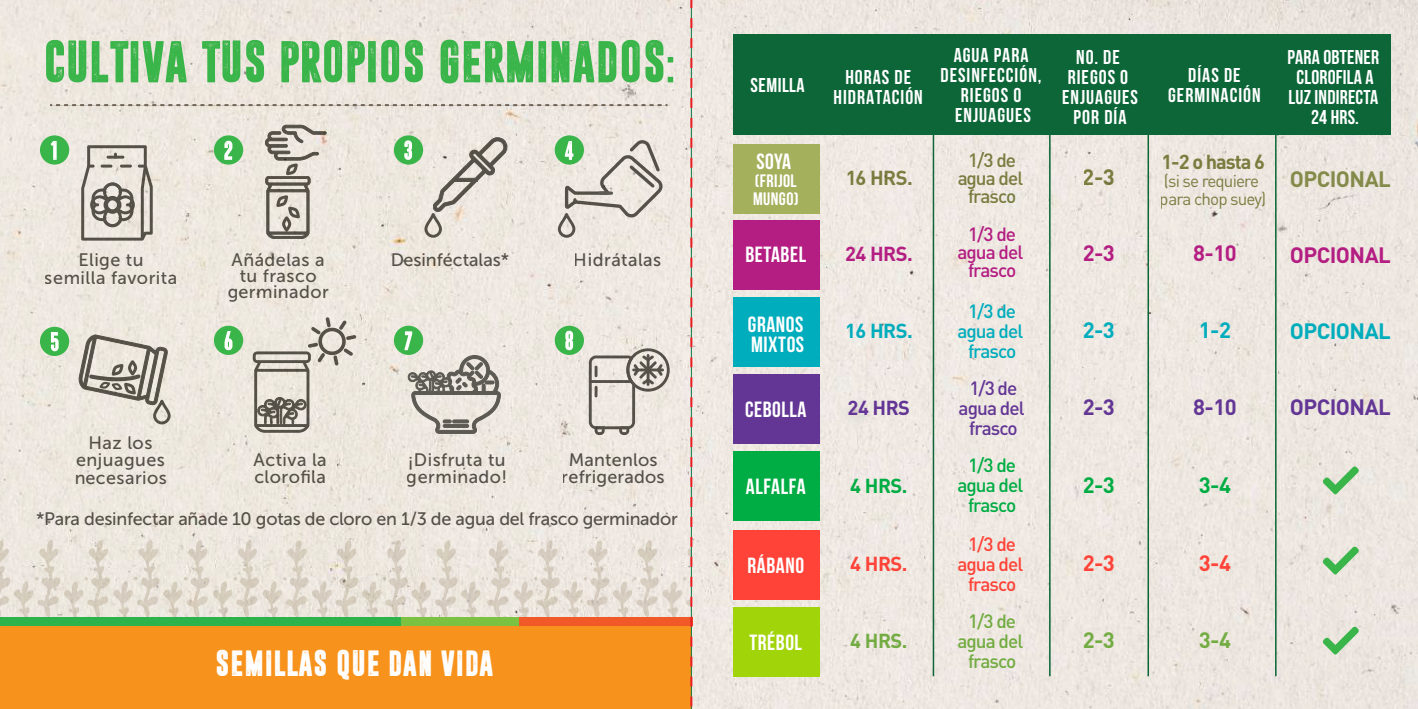
<style>
.page{position:relative;width:1418px;height:709px;background:#fff}
.page>*{position:absolute;margin:0;border:0;box-sizing:border-box;transform-origin:0 0}
.t1{font:52px "Dreamwalker";color:#3ab54a}
.t2{font:28px "Dreamwalker";letter-spacing:.025em;color:#fff}
.t3{font:700 22px/20px "Bebas Neue";letter-spacing:.025em;color:#fff}
.t4{font:700 22px "DIN";letter-spacing:-.025em;color:#b41e82}
.t5{font:700 22px "DIN";letter-spacing:-.025em;color:#633695}
.t6{font:700 22px "DIN";letter-spacing:-.025em;color:#00adbc}
.t7{font:700 22px "DIN";letter-spacing:-.025em;color:#848a49}
.t8{font:700 22px "DIN";color:#00ad44}
.t9{font:700 22px "DIN";color:#ff4338}
.t10{font:700 22px "DIN";color:#73ac42}
.t11{font:700 20px/20px "Bebas Neue";letter-spacing:.05em;color:#fff;text-align:center}
.t12{font:700 20px/20px "Bebas Neue";letter-spacing:.01em;color:#fff;text-align:center}
.t13{font:700 20px "DIN";letter-spacing:-.05em;color:#848a49}
.t14{font:700 20px "Bebas Neue";letter-spacing:.025em;color:#fff}
.t15{font:700 20px "DIN";color:#00adbc}
.t16{font:700 20px "DIN";color:#b41e82}
.t17{font:700 20px "DIN";color:#00ad44}
.t18{font:700 20px "DIN";color:#ff4338}
.t19{font:700 20px "DIN";color:#73ac42}
.t20{font:700 20px "DIN";color:#633695}
.t21{font:500 19px/20px "DIN";letter-spacing:-.05em;color:#00adbc;text-align:center}
.t22{font:500 19px/20px "DIN";letter-spacing:-.05em;color:#00ad44;text-align:center}
.t23{font:500 19px/20px "DIN";letter-spacing:-.05em;color:#ff4338;text-align:center}
.t24{font:500 19px/20px "DIN";letter-spacing:-.05em;color:#73ac42;text-align:center}
.t25{font:500 19px/18px "DIN";letter-spacing:-.05em;color:#b41e82;text-align:center}
.t26{font:500 19px/18px "DIN";letter-spacing:-.05em;color:#848a49;text-align:center}
.t27{font:500 19px/20px "DIN";letter-spacing:-.05em;color:#633695;text-align:center}
.t28{font:18px/17.6px "Museo Sans 500";letter-spacing:.025em;color:#5c5a53;text-align:center}
.t29{font:18px "Museo Sans 500";letter-spacing:-.015em;color:#5c5a53}
.t30{font:18px "Museo Sans 500";color:#5c5a53}
.t31{font:700 18px/18px "Bebas Neue";letter-spacing:.025em;color:#fff}
.t32{font:17px/18px "DIN";letter-spacing:-.05em;color:#848a49}
.s1{font-family:"Bebas Neue";font-weight:700}
</style>
<div class="page">
<img style="left:692px;top:0;width:725px;height:709px">
<div style="left:733px;top:35px;width:657px;height:100px;background:#0c6638"></div>
<div style="left:733px;top:297px;width:86px;height:70px;background:#00adbc"></div>
<div style="left:733px;top:451px;width:86px;height:69px;background:#00ad44"></div>
<div style="left:733px;top:530px;width:86px;height:69px;background:#ff4338"></div>
<div style="left:733px;top:607px;width:86px;height:69px;background:#a2d40a"></div>
<div style="left:733px;top:220px;width:86px;height:69px;background:#b41e82"></div>
<div style="left:733px;top:144px;width:86px;height:69px;background:#a5b05c"></div>
<hr style="left:932px;top:35px;width:2px;height:641px;background:#0c6638">
<hr style="left:1049px;top:35px;width:1px;height:641px;background:#0c6638">
<hr style="left:1147px;top:35px;width:1px;height:641px;background:#0c6638">
<hr style="left:1274px;top:35px;width:2px;height:641px;background:#0c6638">
<svg style="left:1322px;top:626px;width:36px;height:28px"></svg>
<svg style="left:1322px;top:546px;width:36px;height:28px"></svg>
<svg style="left:1322px;top:466px;width:36px;height:28px"></svg>
<svg style="left:0;top:0;width:692px;height:709px;background:#e5d6bf"></svg>
<div style="left:839px;top:396px;width:32px;height:32px;background:#ebe5e0;border-radius:16px"></div>
<div style="left:733px;top:374px;width:86px;height:69px;background:#633695"></div>
<h1 class="t1" style="left:44px;top:33px;width:633px">cultiva tus propios germinados<span class="s1">:</span></h1>
<p class="t28" style="left:227px;top:252px;width:103px;line-height:16px">Añádelas a tu frasco germinador</p>
<p class="t30" style="left:390px;top:250px;width:121px">Desinféctalas*</p>
<p class="t28" style="left:45px;top:251px;width:134px">Elige tu<br>semilla favorita</p>
<p class="t28" style="left:574px;top:251px;width:89px">Hidrátalas</p>
<p class="t28" style="left:74px;top:434px;width:94px">Haz los enjuagues necesarios</p>
<p class="t28" style="left:254px;top:450px;width:75px;text-align:left">Activa la clorofila</p>
<p class="t28" style="left:407px;top:450px;width:102px;text-align:left">¡Disfruta tu germinado!</p>
<p class="t28" style="left:561px;top:450px;width:104px">Mantenlos refrigerados</p>
<p class="t29" style="left:36px;top:509px;width:643px">*Para desinfectar añade 10 gotas de cloro en 1/3 de agua del frasco germinador</p>
<h2 class="t2" style="left:216px;top:649px;width:279px">SEMILLAS QUE DAN VIDA</h2>
<p class="t11" style="left:940px;top:45px;width:102px">AGUA PARA<br>DESINFECCIÓN,<br>RIEGOS O<br>ENJUAGUES</p>
<p class="t12" style="left:1287px;top:47px;width:93px">PARA OBTENER<br>CLOROFILA A<br>LUZ INDIRECTA<br>24 HRS.</p>
<p class="t11" style="left:1062px;top:47px;width:77px">NO. DE<br>RIEGOS O<br>ENJUAGUES<br>POR DÍA</p>
<p class="t14" style="left:750px;top:74px;width:56px">SEMILLA</p>
<p class="t11" style="left:833px;top:67px;width:91px">HORAS DE<br>HIDRATACIÓN</p>
<p class="t11" style="left:1168px;top:65px;width:94px">DÍAS DE<br>GERMINACIÓN</p>
<p class="t3" style="left:756px;top:151px;width:36px">SOYA</p>
<p class="t31" style="left:753px;top:171px;width:47px">(FRIJOL<br>MUNGO)</p>
<p class="t3" style="left:745px;top:244px;width:62px">BETABEL</p>
<p class="t26" style="left:957px;top:150px;width:67px">1/3 de agua del frasco</p>
<p class="t13" style="left:845px;top:165px;width:69px">16 HRS.</p>
<p class="t7" style="left:1082px;top:163px;width:34px">2-3</p>
<p class="t13" style="left:1161px;top:148px;width:105px">1-2 o hasta 6</p>
<p class="t32" style="left:1159px;top:171px;width:108px">(si se requiere para chop suey)</p>
<p class="t25" style="left:957px;top:224px;width:67px">1/3 de agua del frasco</p>
<p class="t16" style="left:845px;top:241px;width:69px">24 HRS.</p>
<p class="t4" style="left:1082px;top:239px;width:34px">2-3</p>
<p class="t4" style="left:1193px;top:239px;width:45px">8-10</p>
<p class="t21" style="left:957px;top:300px;width:67px">1/3 de agua del frasco</p>
<p class="t3" style="left:748px;top:314px;width:58px">GRANOS<br>MIXTOS</p>
<p class="t6" style="left:1082px;top:316px;width:34px">2-3</p>
<p class="t15" style="left:845px;top:318px;width:69px">16 HRS.</p>
<p class="t6" style="left:1198px;top:316px;width:34px">1-2</p>
<p class="t7" style="left:1289px;top:165px;width:102px">OPCIONAL</p>
<p class="t4" style="left:1289px;top:241px;width:102px">OPCIONAL</p>
<p class="t6" style="left:1289px;top:317px;width:102px">OPCIONAL</p>
<p class="t3" style="left:745px;top:399px;width:63px">CEBOLLA</p>
<p class="t27" style="left:958px;top:377px;width:67px">1/3 de agua del frasco</p>
<p class="t20" style="left:847px;top:395px;width:64px">24 HRS</p>
<p class="t5" style="left:1082px;top:393px;width:34px">2-3</p>
<p class="t5" style="left:1193px;top:393px;width:45px">8-10</p>
<p class="t5" style="left:1289px;top:393px;width:102px">OPCIONAL</p>
<p class="t3" style="left:746px;top:476px;width:61px">ALFALFA</p>
<p class="t22" style="left:957px;top:454px;width:67px">1/3 de agua del frasco</p>
<p class="t17" style="left:850px;top:472px;width:59px">4 HRS.</p>
<p class="t8" style="left:1082px;top:470px;width:34px">2-3</p>
<p class="t8" style="left:1198px;top:470px;width:34px">3-4</p>
<p class="t3" style="left:747px;top:555px;width:58px">RÁBANO</p>
<p class="t23" style="left:957px;top:533px;width:67px">1/3 de agua del frasco</p>
<p class="t18" style="left:850px;top:551px;width:59px">4 HRS.</p>
<p class="t9" style="left:1082px;top:549px;width:34px">2-3</p>
<p class="t9" style="left:1198px;top:549px;width:34px">3-4</p>
<p class="t3" style="left:749px;top:632px;width:54px">TRÉBOL</p>
<p class="t24" style="left:957px;top:610px;width:67px">1/3 de agua del frasco</p>
<p class="t19" style="left:850px;top:628px;width:59px">4 HRS.</p>
<p class="t10" style="left:1082px;top:626px;width:34px">2-3</p>
<p class="t10" style="left:1198px;top:626px;width:34px">3-4</p>
</div>
